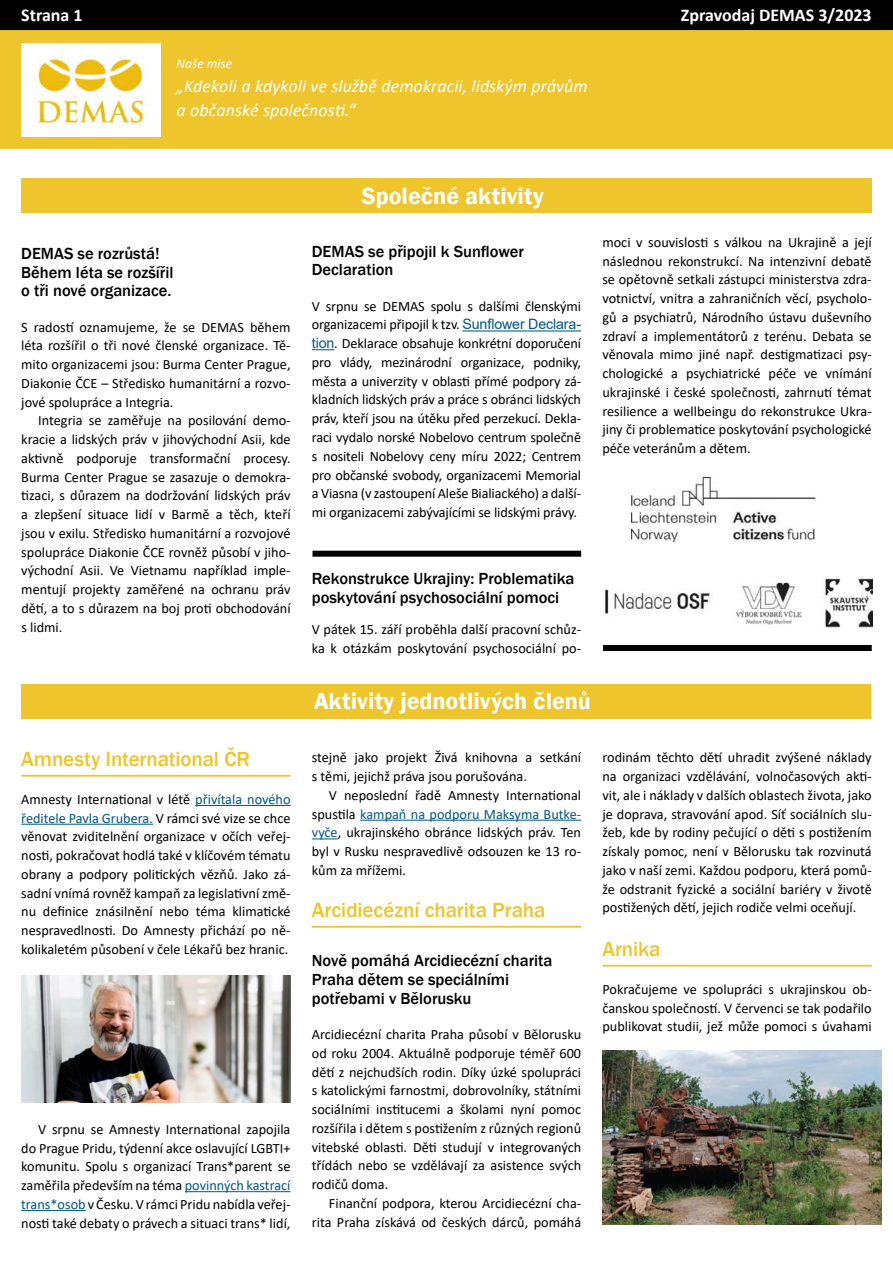
<style>
.page{position:relative;width:893px;height:1263px;background:#fff}
.page>*{position:absolute;margin:0;border:0;box-sizing:border-box;transform-origin:0 0}
.t1{font:600 24px "Franklin Gothic";color:#fff}
.t2{font:500 21px "Franklin Gothic";letter-spacing:-.005em;color:#eec52c}
.t3{font:italic 18px/24px "Calibri";letter-spacing:.005em;color:#fff}
.t4{font:700 18px "Calibri";color:#fff}
.t5{font:500 16.5px/18.8px "Franklin Gothic";color:#000}
.t6{font:14.25px/18.8px "Calibri";color:#000;text-align:justify}
.t7{font:italic 13.5px "Calibri";color:#fff}
.s1{color:#015782}
.s2{font-family:"Arial";color:#015782}
</style>
<div class="page">
<div style="left:0;top:0;width:893px;height:149px;background:#eec52c;border:2px solid #eec52c"></div>
<div style="left:1px;top:1px;width:891px;height:28px;background:#000"></div>
<div style="left:0;top:0;width:893px;height:30px;border:2px solid #000"></div>
<img style="left:21px;top:44px;width:140px;height:92px">
<div style="left:21px;top:179px;width:851px;height:34px;background:#eec52c"></div>
<div style="left:312px;top:551px;width:269px;height:6px;background:#000"></div>
<div style="left:603px;top:645px;width:269px;height:6px;background:#000"></div>
<div style="left:21px;top:685px;width:850px;height:34px;background:#eec52c"></div>
<hr style="left:602px;top:965px;width:270px;height:1px;background:#eec52c">
<hr style="left:360px;top:820px;width:221px;height:1px;background:#015782">
<svg style="left:312px;top:838px;width:26px;height:1px"></svg>
<hr style="left:312px;top:926px;width:269px;height:2px;background:#eec52c">
<hr style="left:21px;top:775px;width:270px;height:2px;background:#eec52c">
<hr style="left:195px;top:805px;width:96px;height:1px;background:#015782">
<hr style="left:21px;top:824px;width:132px;height:1px;background:#015782">
<hr style="left:185px;top:1191px;width:106px;height:1px;background:#015782">
<hr style="left:21px;top:1210px;width:65px;height:1px;background:#015782">
<img style="left:631px;top:477px;width:185px;height:64px">
<img style="left:605px;top:578px;width:267px;height:49px">
<hr style="left:462px;top:330px;width:119px;height:1px;background:#015782">
<svg style="left:312px;top:349px;width:22px;height:1px"></svg>
<img style="left:22px;top:975px;width:269px;height:127px">
<img style="left:602px;top:1050px;width:280px;height:175px">
<p class="t4" style="left:21px;top:3px;width:63px">Strana 1</p>
<p class="t4" style="left:681px;top:3px;width:192px">Zpravodaj DEMAS 3/2023</p>
<p class="t7" style="left:176px;top:54px;width:57px">Naše mise</p>
<p class="t3" style="left:176px;top:73px;width:413px">„Kdekoli a kdykoli ve službě demokracii, lidským právům a občanské společnosti.“</p>
<p class="t5" style="left:21px;top:244px;width:154px">DEMAS se rozrůstá!<br>Během léta se rozšířil o tři nové organizace.</p>
<p class="t6" style="left:21px;top:317px;width:271px">S radostí oznamujeme, že se DEMAS během léta rozšířil o tři nové členské organizace. Tě&shy;mito organizacemi jsou: Burma Center Prague, Diakonie ČCE – Středisko humanitární a rozvo&shy;jové spolupráce a Integria.</p>
<p class="t6" style="left:21px;top:411px;width:271px;text-indent:17px">Integria se zaměřuje na posilování demo&shy;kracie a lidských práv v jihovýchodní Asii, kde aktivně podporuje transformační procesy.<br>Burma Center Prague se zasazuje o demokra&shy;tizaci, s důrazem na dodržování lidských práv a zlepšení situace lidí v Barmě a těch, kteří jsou v exilu. Středisko humanitární a rozvojové spolupráce Diakonie ČCE rovněž působí v jiho&shy;východní Asii. Ve Vietnamu například imple&shy;mentují projekty zaměřené na ochranu práv dětí, a to s důrazem na boj proti obchodování s lidmi.</p>
<h2 class="t2" style="left:21px;top:746px;width:230px">Amnesty International ČR</h2>
<p class="t6" style="left:21px;top:789px;width:271px">Amnesty International v létě <span class="s1">přivítala nového ředitele Pavla Grubera.</span> V rámci své vize se chce věnovat zviditelnění organizace v očích veřej&shy;nosti, pokračovat hodlá také v klíčovém tématu obrany a podpory politických vězňů. Jako zá&shy;sadní vnímá rovněž kampaň za legislativní změ&shy;nu definice znásilnění nebo téma klimatické nespravedlnosti. Do Amnesty přichází po ně&shy;kolikaletém působení v čele Lékařů bez hranic.</p>
<p class="t6" style="left:21px;top:1119px;width:271px;text-indent:17px">V srpnu se Amnesty International zapojila do Prague Pridu, týdenní akce oslavující LGBTI+ komunitu. Spolu s organizací Trans*parent se zaměřila především na téma <span class="s1">povinných kastrací trans*osob</span> v Česku. V rámci Pridu nabídla veřej&shy;nosti také debaty o právech a situaci trans* lidí,</p>
<h1 class="t1" style="left:362px;top:181px;width:183px">Společné aktivity</h1>
<p class="t5" style="left:312px;top:242px;width:214px">DEMAS se připojil k Sunflower<br>Declaration</p>
<p class="t6" style="left:312px;top:296px;width:271px">V srpnu se DEMAS spolu s dalšími členskými organizacemi připojil k tzv. <span class="s2">Sunflower Declara&shy;tion</span>. Deklarace obsahuje konkrétní doporučení pro vlády, mezinárodní organizace, podniky, města a univerzity v oblasti přímé podpory zá&shy;kladních lidských práv a práce s obránci lidských práv, kteří jsou na útěku před perzekucí. Dekla&shy;raci vydalo norské Nobelovo centrum společně s nositeli Nobelovy ceny míru 2022; Centrem pro občanské svobody, organizacemi Memorial a Viasna (v zastoupení Aleše Bialiackého) a další&shy;mi organizacemi zabývajícími se lidskými právy.</p>
<p class="t6" style="left:602px;top:232px;width:271px">moci v souvislosti s válkou na Ukrajině a její následnou rekonstrukcí. Na intenzivní debatě se opětovně setkali zástupci ministerstva zdra&shy;votnictví, vnitra a zahraničních věcí, psycholo&shy;gů a psychiatrů, Národního ústavu duševního zdraví a implementátorů z terénu. Debata se věnovala mimo jiné např. destigmatizaci psy&shy;chologické a psychiatrické péče ve vnímání ukrajinské i české společnosti, zahrnutí témat resilience a wellbeingu do rekonstrukce Ukra&shy;jiny či problematice poskytování psychologické péče veteránům a dětem.</p>
<p class="t5" style="left:312px;top:570px;width:264px">Rekonstrukce Ukrajiny: Problematika poskytování psychosociální pomoci</p>
<p class="t6" style="left:312px;top:620px;width:271px">V pátek 15. září proběhla další pracovní schůz&shy;ka k otázkám poskytování psychosociální po-</p>
<h1 class="t1" style="left:314px;top:686px;width:278px">Aktivity jednotlivých členů</h1>
<p class="t6" style="left:312px;top:748px;width:271px">stejně jako projekt Živá knihovna a setkání s těmi, jejichž práva jsou porušována.</p>
<p class="t6" style="left:312px;top:785px;width:271px;text-indent:17px">V neposlední řadě Amnesty International spustila <span class="s1">kampaň na podporu Maksyma Butke&shy;vyče</span>, ukrajinského obránce lidských práv. Ten byl v Rusku nespravedlivě odsouzen ke 13 ro&shy;kům za mřížemi.</p>
<h2 class="t2" style="left:312px;top:897px;width:235px">Arcidiecézní charita Praha</h2>
<p class="t5" style="left:312px;top:952px;width:242px">Nově pomáhá Arcidiecézní charita<br>Praha dětem se speciálními potřebami v Bělorusku</p>
<p class="t6" style="left:312px;top:1025px;width:271px">Arcidiecézní charita Praha působí v Bělorusku od roku 2004. Aktuálně podporuje téměř 600 dětí z nejchudších rodin. Díky úzké spolupráci s katolickými farnostmi, dobrovolníky, státními sociálními institucemi a školami nyní pomoc rozšířila i dětem s postižením z různých regionů vitebské oblasti. Děti studují v integrovaných třídách nebo se vzdělávají za asistence svých rodičů doma.</p>
<p class="t6" style="left:312px;top:1193px;width:271px;text-align:right">Finanční podpora, kterou Arcidiecézní cha&shy;rita Praha získává od českých dárců, pomáhá</p>
<p class="t6" style="left:602px;top:748px;width:271px">rodinám těchto dětí uhradit zvýšené náklady na organizaci vzdělávání, volnočasových akti&shy;vit, ale i náklady v dalších oblastech života, jako je doprava, stravování apod. Síť sociálních slu&shy;žeb, kde by rodiny pečující o děti s postižením získaly pomoc, není v Bělorusku tak rozvinutá jako v naší zemi. Každou podporu, která pomů&shy;že odstranit fyzické a sociální bariéry v životě postižených dětí, jejich rodiče velmi oceňují.</p>
<h2 class="t2" style="left:602px;top:936px;width:60px">Arnika</h2>
<p class="t6" style="left:602px;top:979px;width:271px">Pokračujeme ve spolupráci s ukrajinskou ob&shy;čanskou společností. V červenci se tak podařilo publikovat studii, jež může pomoci s úvahami</p>
</div>
